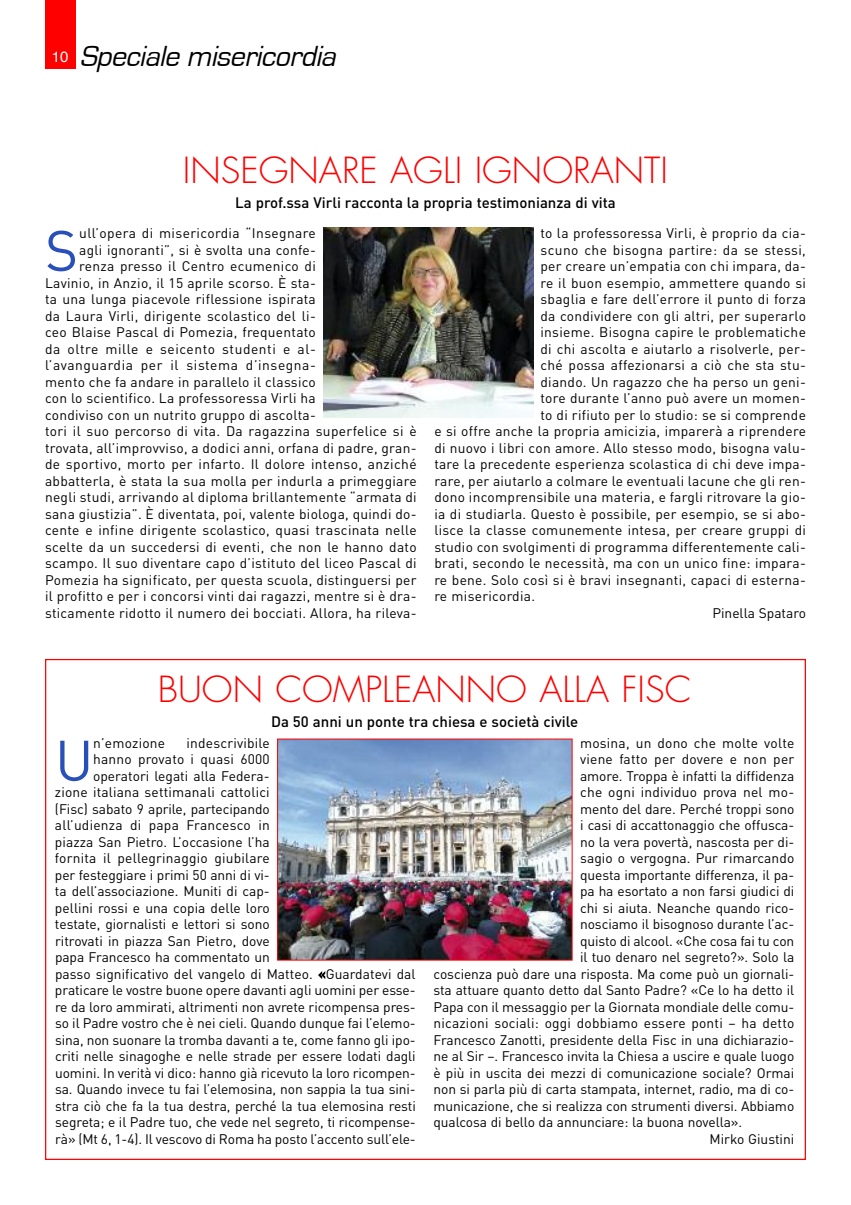
<style>
.page{position:relative;width:851px;height:1205px;background:#fff}
.page>*{position:absolute;margin:0;border:0;box-sizing:border-box;transform-origin:0 0}
.t1{font:56.38px "DIN";color:#2950b8}
.t2{font:300 35px "Futura Std";color:#f00}
.t3{font:italic 30px "Eurostile";color:#000}
.t4{font:500 15px "DIN";color:#000}
.t5{font:13.75px "DIN";letter-spacing:.01em;color:#000}
.t6{font:13.75px "DIN";letter-spacing:.04em;color:#000}
.t7{font:13.75px "DIN";letter-spacing:.03em;color:#000}
.s1{font-family:"Helvetica";font-style:normal;font-size:15px;color:#fff}
</style>
<div class="page">
<div style="left:45px;top:0;width:30px;height:69px;background:#f00"></div>
<img style="left:279px;top:741px;width:291px;height:217px">
<img style="left:323px;top:228px;width:210px;height:189px">
<h3 class="t3" style="left:52px;top:42px;width:291px"><span class="s1">1 0</span> speciale misericordia</h3>
<h2 class="t2" style="left:183px;top:154px;width:486px">INSEGNARE AGLI IGNORANTI</h2>
<p class="t4" style="left:235px;top:194px;width:382px">La prof.ssa Virli racconta la propria testimonianza di vita</p>
<h1 class="t1" style="left:45px;top:219px;width:35px">S</h1>
<p class="t7" style="left:79px;top:225px;width:238px">ull’opera di misericordia “Insegnare</p>
<p class="t5" style="left:79px;top:242px;width:238px">agli ignoranti”, si è svolta una confe-</p>
<p class="t5" style="left:79px;top:258px;width:238px">renza presso il Centro ecumenico di</p>
<p class="t5" style="left:45px;top:275px;width:272px">Lavinio, in Anzio, il 15 aprile scorso. È sta-</p>
<p class="t5" style="left:45px;top:291px;width:272px">ta una lunga piacevole riflessione ispirata</p>
<p class="t5" style="left:45px;top:308px;width:272px">da Laura Virli, dirigente scolastico del li-</p>
<p class="t5" style="left:45px;top:324px;width:272px">ceo Blaise Pascal di Pomezia, frequentato</p>
<p class="t6" style="left:45px;top:341px;width:272px">da oltre mille e seicento studenti e al-</p>
<p class="t6" style="left:45px;top:357px;width:272px">l’avanguardia per il sistema d’insegna-</p>
<p class="t5" style="left:45px;top:374px;width:272px">mento che fa andare in parallelo il classico</p>
<p class="t5" style="left:45px;top:390px;width:272px">con lo scientifico. La professoressa Virli ha</p>
<p class="t5" style="left:45px;top:407px;width:272px">condiviso con un nutrito gruppo di ascolta-</p>
<p class="t5" style="left:45px;top:423px;width:373px">tori il suo percorso di vita. Da ragazzina superfelice si è</p>
<p class="t5" style="left:45px;top:440px;width:373px">trovata, all’improvviso, a dodici anni, orfana di padre, gran-</p>
<p class="t5" style="left:45px;top:456px;width:373px">de sportivo, morto per infarto. Il dolore intenso, anziché</p>
<p class="t5" style="left:45px;top:473px;width:373px">abbatterla, è stata la sua molla per indurla a primeggiare</p>
<p class="t5" style="left:45px;top:489px;width:373px">negli studi, arrivando al diploma brillantemente “armata di</p>
<p class="t5" style="left:45px;top:506px;width:373px">sana giustizia”. È diventata, poi, valente biologa, quindi do-</p>
<p class="t5" style="left:45px;top:522px;width:373px">cente e infine dirigente scolastico, quasi trascinata nelle</p>
<p class="t5" style="left:45px;top:539px;width:373px">scelte da un succedersi di eventi, che non le hanno dato</p>
<p class="t5" style="left:45px;top:555px;width:373px">scampo. Il suo diventare capo d’istituto del liceo Pascal di</p>
<p class="t5" style="left:45px;top:572px;width:373px">Pomezia ha significato, per questa scuola, distinguersi per</p>
<p class="t5" style="left:45px;top:588px;width:373px">il profitto e per i concorsi vinti dai ragazzi, mentre si è dra-</p>
<p class="t5" style="left:45px;top:605px;width:373px">sticamente ridotto il numero dei bocciati. Allora, ha rileva-</p>
<p class="t5" style="left:540px;top:225px;width:267px">to la professoressa Virli, è proprio da cia-</p>
<p class="t7" style="left:540px;top:242px;width:267px">scuno che bisogna partire: da se stessi,</p>
<p class="t5" style="left:540px;top:258px;width:267px">per creare un’empatia con chi impara, da-</p>
<p class="t5" style="left:540px;top:275px;width:267px">re il buon esempio, ammettere quando si</p>
<p class="t5" style="left:540px;top:291px;width:267px">sbaglia e fare dell’errore il punto di forza</p>
<p class="t5" style="left:540px;top:308px;width:267px">da condividere con gli altri, per superarlo</p>
<p class="t5" style="left:540px;top:324px;width:267px">insieme. Bisogna capire le problematiche</p>
<p class="t5" style="left:540px;top:341px;width:267px">di chi ascolta e aiutarlo a risolverle, per-</p>
<p class="t5" style="left:540px;top:357px;width:267px">ché possa affezionarsi a ciò che sta stu-</p>
<p class="t5" style="left:540px;top:374px;width:267px">diando. Un ragazzo che ha perso un geni-</p>
<p class="t5" style="left:540px;top:390px;width:267px">tore durante l’anno può avere un momen-</p>
<p class="t5" style="left:540px;top:407px;width:267px">to di rifiuto per lo studio: se si comprende</p>
<p class="t5" style="left:434px;top:423px;width:373px">e si offre anche la propria amicizia, imparerà a riprendere</p>
<p class="t5" style="left:434px;top:440px;width:373px">di nuovo i libri con amore. Allo stesso modo, bisogna valu-</p>
<p class="t5" style="left:434px;top:456px;width:373px">tare la precedente esperienza scolastica di chi deve impa-</p>
<p class="t5" style="left:434px;top:473px;width:373px">rare, per aiutarlo a colmare le eventuali lacune che gli ren-</p>
<p class="t5" style="left:434px;top:489px;width:373px">dono incomprensibile una materia, e fargli ritrovare la gio-</p>
<p class="t5" style="left:434px;top:506px;width:373px">ia di studiarla. Questo è possibile, per esempio, se si abo-</p>
<p class="t5" style="left:434px;top:522px;width:373px">lisce la classe comunemente intesa, per creare gruppi di</p>
<p class="t5" style="left:434px;top:539px;width:373px">studio con svolgimenti di programma differentemente cali-</p>
<p class="t5" style="left:434px;top:555px;width:373px">brati, secondo le necessità, ma con un unico fine: impara-</p>
<p class="t5" style="left:434px;top:572px;width:373px">re bene. Solo così si è bravi insegnanti, capaci di esterna-</p>
<p class="t5" style="left:434px;top:588px;width:102px">re misericordia.</p>
<p class="t5" style="left:712px;top:605px;width:95px">Pinella Spataro</p>
<h2 class="t2" style="left:158px;top:673px;width:535px">BUON COMPLEANNO ALLA FISC</h2>
<p class="t4" style="left:271px;top:712px;width:308px">Da 50 anni un ponte tra chiesa e società civile</p>
<h1 class="t1" style="left:55px;top:728px;width:40px">U</h1>
<p class="t5" style="left:93px;top:735px;width:74px">n’emozione</p>
<p class="t5" style="left:186px;top:735px;width:85px">indescrivibile</p>
<p class="t5" style="left:93px;top:751px;width:178px">hanno provato i quasi 6000</p>
<p class="t5" style="left:93px;top:768px;width:178px">operatori legati alla Federa-</p>
<p class="t5" style="left:55px;top:784px;width:216px">zione italiana settimanali cattolici</p>
<p class="t5" style="left:55px;top:801px;width:216px">(Fisc) sabato 9 aprile, partecipando</p>
<p class="t5" style="left:55px;top:817px;width:216px">all’udienza di papa Francesco in</p>
<p class="t5" style="left:55px;top:834px;width:216px">piazza San Pietro. L’occasione l’ha</p>
<p class="t5" style="left:55px;top:850px;width:216px">fornita il pellegrinaggio giubilare</p>
<p class="t5" style="left:55px;top:867px;width:216px">per festeggiare i primi 50 anni di vi-</p>
<p class="t5" style="left:55px;top:883px;width:216px">ta dell’associazione. Muniti di cap-</p>
<p class="t5" style="left:55px;top:900px;width:216px">pellini rossi e una copia delle loro</p>
<p class="t5" style="left:55px;top:916px;width:216px">testate, giornalisti e lettori si sono</p>
<p class="t5" style="left:55px;top:933px;width:216px">ritrovati in piazza San Pietro, dove</p>
<p class="t5" style="left:55px;top:949px;width:216px">papa Francesco ha commentato un</p>
<p class="t5" style="left:55px;top:966px;width:362px">passo significativo del vangelo di Matteo. «Guardatevi dal</p>
<p class="t5" style="left:55px;top:982px;width:362px">praticare le vostre buone opere davanti agli uomini per esse-</p>
<p class="t5" style="left:55px;top:999px;width:362px">re da loro ammirati, altrimenti non avrete ricompensa pres-</p>
<p class="t5" style="left:55px;top:1015px;width:362px">so il Padre vostro che è nei cieli. Quando dunque fai l’elemo-</p>
<p class="t5" style="left:55px;top:1032px;width:362px">sina, non suonare la tromba davanti a te, come fanno gli ipo-</p>
<p class="t5" style="left:55px;top:1048px;width:362px">criti nelle sinagoghe e nelle strade per essere lodati dagli</p>
<p class="t5" style="left:55px;top:1065px;width:362px">uomini. In verità vi dico: hanno già ricevuto la loro ricompen-</p>
<p class="t5" style="left:55px;top:1081px;width:362px">sa. Quando invece tu fai l’elemosina, non sappia la tua sini-</p>
<p class="t5" style="left:55px;top:1098px;width:362px">stra ciò che fa la tua destra, perché la tua elemosina resti</p>
<p class="t5" style="left:55px;top:1114px;width:362px">segreta; e il Padre tuo, che vede nel segreto, ti ricompense-</p>
<p class="t5" style="left:55px;top:1131px;width:362px">rà» (Mt 6, 1-4). Il vescovo di Roma ha posto l’accento sull’ele-</p>
<p class="t5" style="left:580px;top:735px;width:216px">mosina, un dono che molte volte</p>
<p class="t5" style="left:580px;top:751px;width:216px">viene fatto per dovere e non per</p>
<p class="t5" style="left:580px;top:768px;width:216px">amore. Troppa è infatti la diffidenza</p>
<p class="t5" style="left:580px;top:784px;width:216px">che ogni individuo prova nel mo-</p>
<p class="t5" style="left:580px;top:801px;width:216px">mento del dare. Perché troppi sono</p>
<p class="t5" style="left:580px;top:817px;width:216px">i casi di accattonaggio che offusca-</p>
<p class="t5" style="left:580px;top:834px;width:216px">no la vera povertà, nascosta per di-</p>
<p class="t5" style="left:580px;top:850px;width:216px">sagio o vergogna. Pur rimarcando</p>
<p class="t5" style="left:580px;top:867px;width:216px">questa importante differenza, il pa-</p>
<p class="t5" style="left:580px;top:883px;width:216px">pa ha esortato a non farsi giudici di</p>
<p class="t5" style="left:580px;top:900px;width:216px">chi si aiuta. Neanche quando rico-</p>
<p class="t5" style="left:580px;top:916px;width:216px">nosciamo il bisognoso durante l’ac-</p>
<p class="t5" style="left:580px;top:933px;width:216px">quisto di alcool. «Che cosa fai tu con</p>
<p class="t5" style="left:580px;top:949px;width:216px">il tuo denaro nel segreto?». Solo la</p>
<p class="t5" style="left:433px;top:966px;width:362px">coscienza può dare una risposta. Ma come può un giornali-</p>
<p class="t5" style="left:433px;top:982px;width:362px">sta attuare quanto detto dal Santo Padre? «Ce lo ha detto il</p>
<p class="t5" style="left:433px;top:999px;width:362px">Papa con il messaggio per la Giornata mondiale delle comu-</p>
<p class="t5" style="left:433px;top:1015px;width:362px">nicazioni sociali: oggi dobbiamo essere ponti – ha detto</p>
<p class="t5" style="left:433px;top:1032px;width:362px">Francesco Zanotti, presidente della Fisc in una dichiarazio-</p>
<p class="t5" style="left:433px;top:1048px;width:362px">ne al Sir –. Francesco invita la Chiesa a uscire e quale luogo</p>
<p class="t5" style="left:433px;top:1065px;width:362px">è più in uscita dei mezzi di comunicazione sociale? Ormai</p>
<p class="t5" style="left:433px;top:1081px;width:362px">non si parla più di carta stampata, internet, radio, ma di co-</p>
<p class="t5" style="left:433px;top:1098px;width:362px">municazione, che si realizza con strumenti diversi. Abbiamo</p>
<p class="t5" style="left:433px;top:1114px;width:310px">qualcosa di bello da annunciare: la buona novella».</p>
<p class="t5" style="left:709px;top:1131px;width:86px">Mirko Giustini</p>
</div>
